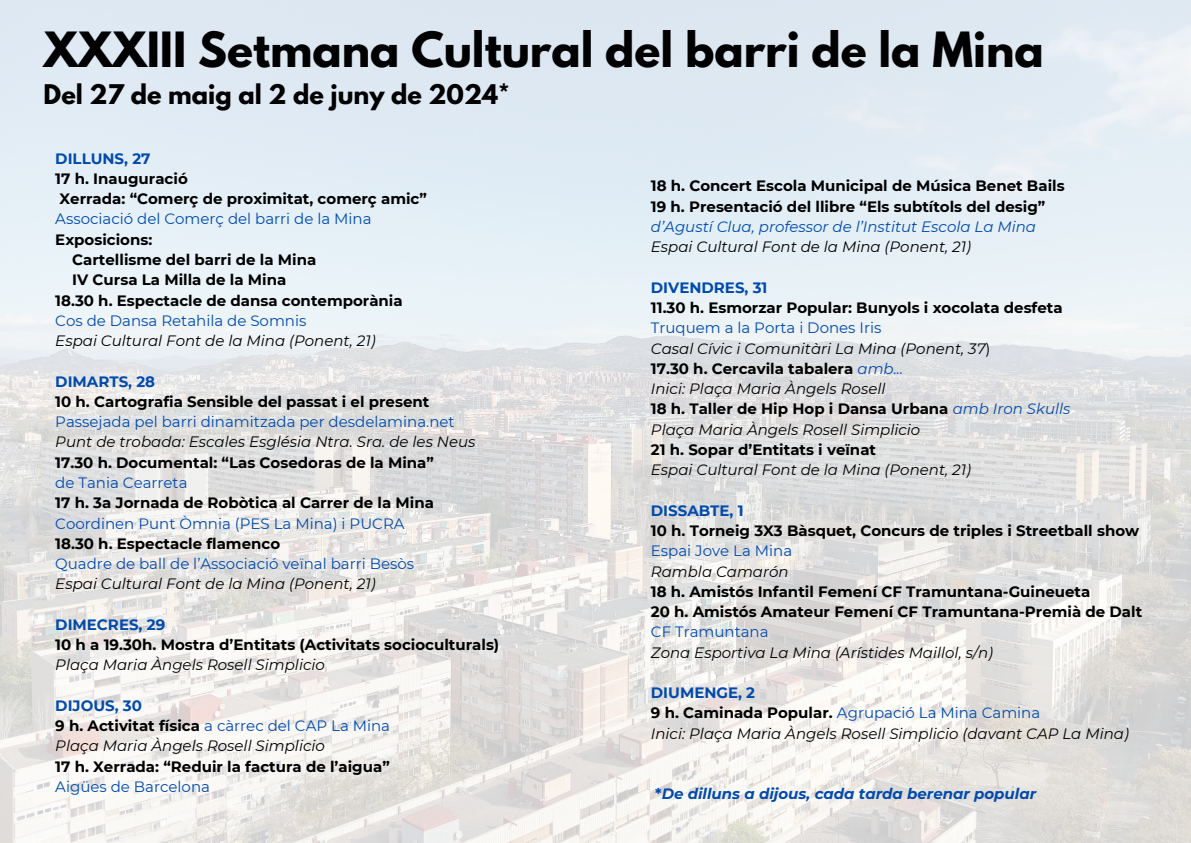
<style>
.page{position:relative;width:1191px;height:843px;background:#fff}
.page>*{position:absolute;margin:0;border:0;box-sizing:border-box;transform-origin:0 0}
.t1{font:700 43px "League Spartan";color:#000}
.t2{font:700 24px "League Spartan";color:#000}
.t3{font:700 15px/20.2px "Montserrat";color:#000}
.t4{font:italic 15px "Montserrat";color:#000}
.t5{font:15px "Montserrat";color:#004aad}
.t6{font:700 15px "Montserrat";color:#004aad}
.t7{font:italic 15px "Montserrat";color:#004aad}
.t8{font:italic 700 15px "Montserrat";color:#004aad}
.s1{font-weight:700;color:#000}
.s2{font-style:normal}
.s3{font-weight:400;font-style:italic;color:#004aad}
.s4{font-weight:400;color:#004aad}
</style>
<div class="page">
<img style="left:0;top:0;width:1190px;height:842px">
<p class="t1" style="left:44px;top:28px;width:1001px">XXXIII Setmana Cultural del barri de la Mina</p>
<p class="t2" style="left:44px;top:83px;width:467px">Del 27 de maig al 2 de juny de 2024*</p>
<p class="t6" style="left:55px;top:149px;width:97px">DILLUNS, 27</p>
<h1 class="t3" style="left:55px;top:168px;width:134px">17 h. Inauguració</h1>
<h2 class="t3" style="left:60px;top:189px;width:369px">Xerrada: “Comerç de proximitat, comerç amic”</h2>
<p class="t5" style="left:55px;top:210px;width:318px">Associació del Comerç del barri de la Mina</p>
<p class="t3" style="left:55px;top:229px;width:99px">Exposicions:</p>
<p class="t3" style="left:72px;top:249px;width:245px">Cartellisme del barri de la Mina</p>
<p class="t3" style="left:72px;top:270px;width:215px">IV Cursa La Milla de la Mina</p>
<p class="t3" style="left:55px;top:290px;width:349px">18.30 h. Espectacle de dansa contemporània</p>
<p class="t5" style="left:55px;top:311px;width:253px">Cos de Dansa Retahila de Somnis</p>
<p class="t4" style="left:55px;top:331px;width:322px">Espai Cultural Font de la Mina (Ponent, 21)</p>
<p class="t6" style="left:55px;top:372px;width:101px">DIMARTS, 28</p>
<p class="t3" style="left:55px;top:391px;width:375px">10 h. Cartografia Sensible del passat i el present</p>
<p class="t5" style="left:55px;top:412px;width:401px">Passejada pel barri dinamitzada per desdelamina.net</p>
<p class="t4" style="left:55px;top:433px;width:422px">Punt de trobada: Escales Església Ntra. Sra. de les Neus</p>
<p class="t3" style="left:55px;top:452px;width:380px">17.30 h. Documental: “Las Cosedoras de la Mina”</p>
<p class="t5" style="left:55px;top:473px;width:134px">de Tania Cearreta</p>
<p class="t3" style="left:55px;top:492px;width:380px">17 h. 3a Jornada de Robòtica al Carrer de la Mina</p>
<p class="t5" style="left:55px;top:514px;width:351px">Coordinen Punt Òmnia (PES La Mina) i PUCRA</p>
<p class="t3" style="left:55px;top:533px;width:226px">18.30 h. Espectacle flamenco</p>
<p class="t5" style="left:55px;top:554px;width:360px">Quadre de ball de l’Associació veïnal barri Besòs</p>
<p class="t4" style="left:55px;top:574px;width:322px">Espai Cultural Font de la Mina (Ponent, 21)</p>
<p class="t6" style="left:55px;top:615px;width:111px">DIMECRES, 29</p>
<p class="t3" style="left:55px;top:634px;width:445px">10 h a 19.30h. Mostra d’Entitats (Activitats socioculturals)</p>
<p class="t4" style="left:55px;top:655px;width:271px">Plaça Maria Àngels Rosell Simplicio</p>
<p class="t6" style="left:55px;top:696px;width:88px">DIJOUS, 30</p>
<p class="t5" style="left:55px;top:716px;width:336px"><span class="s1">9 h. Activitat física</span> a càrrec del CAP La Mina</p>
<p class="t4" style="left:55px;top:736px;width:271px">Plaça Maria Àngels Rosell Simplicio</p>
<p class="t3" style="left:55px;top:756px;width:336px">17 h. Xerrada: “Reduir la factura de l’aigua”</p>
<p class="t5" style="left:55px;top:777px;width:156px">Aigües de Barcelona</p>
<p class="t3" style="left:651px;top:176px;width:415px">18 h. Concert Escola Municipal de Música Benet Bails</p>
<p class="t3" style="left:651px;top:196px;width:396px">19 h. Presentació del llibre “Els subtítols del desig”</p>
<p class="t7" style="left:651px;top:217px;width:386px">d’Agustí Clua, professor de l’Institut Escola La Mina</p>
<p class="t4" style="left:651px;top:237px;width:321px">Espai Cultural Font de la Mina (Ponent, 21)</p>
<p class="t6" style="left:651px;top:278px;width:118px">DIVENDRES, 31</p>
<p class="t3" style="left:651px;top:297px;width:413px">11.30 h. Esmorzar Popular: Bunyols i xocolata desfeta</p>
<p class="t5" style="left:651px;top:318px;width:232px">Truquem a la Porta i Dones Iris</p>
<p class="t4" style="left:651px;top:339px;width:341px">Casal Cívic i Comunitàri La Mina (Ponent, 37<span class="s2">)</span></p>
<p class="t3" style="left:651px;top:358px;width:254px">17.30 h. Cercavila tabalera <span class="s3">amb...</span></p>
<p class="t4" style="left:651px;top:379px;width:236px">Inici: Plaça Maria Àngels Rosell</p>
<p class="t3" style="left:651px;top:399px;width:421px">18 h. Taller de Hip Hop i Dansa Urbana <span class="s3">amb Iron Skulls</span></p>
<p class="t4" style="left:651px;top:420px;width:271px">Plaça Maria Àngels Rosell Simplicio</p>
<p class="t3" style="left:651px;top:439px;width:227px">21 h. Sopar d’Entitats i veïnat</p>
<p class="t4" style="left:651px;top:460px;width:321px">Espai Cultural Font de la Mina (Ponent, 21)</p>
<p class="t6" style="left:651px;top:501px;width:94px">DISSABTE, 1</p>
<p class="t3" style="left:651px;top:520px;width:489px">10 h. Torneig 3X3 Bàsquet, Concurs de triples i Streetball show<br><span class="s4">Espai Jove La Mina</span></p>
<p class="t4" style="left:651px;top:561px;width:139px">Rambla Camarón</p>
<p class="t3" style="left:651px;top:581px;width:441px">18 h. Amistós Infantil Femení CF Tramuntana-Guineueta</p>
<p class="t3" style="left:651px;top:601px;width:493px">20 h. Amistós Amateur Femení CF Tramuntana-Premià de Dalt</p>
<p class="t5" style="left:651px;top:622px;width:119px">CF Tramuntana</p>
<p class="t4" style="left:651px;top:642px;width:344px">Zona Esportiva La Mina (Arístides Maillol, s/n)</p>
<p class="t6" style="left:651px;top:683px;width:106px">DIUMENGE, 2</p>
<p class="t5" style="left:651px;top:703px;width:391px"><span class="s1">9 h. Caminada Popular.</span> Agrupació La Mina Camina</p>
<p class="t4" style="left:651px;top:723px;width:479px">Inici: Plaça Maria Àngels Rosell Simplicio (davant CAP La Mina)</p>
<p class="t8" style="left:655px;top:784px;width:382px"><span class="s2">*</span>De dilluns a dijous, cada tarda berenar popular</p>
</div>
